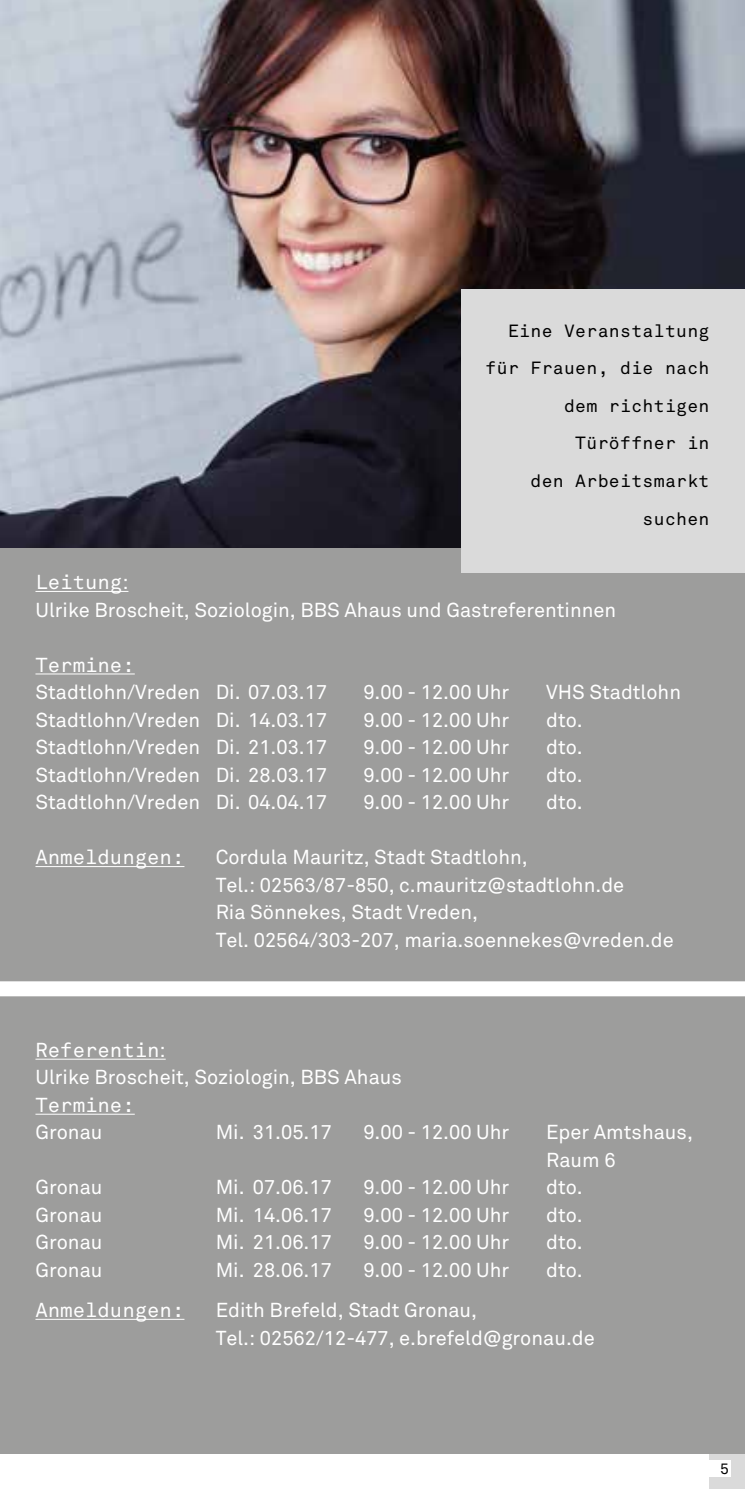
<style>
.page{position:relative;width:745px;height:1489px;background:#fff}
.page>*{position:absolute;margin:0;border:0;box-sizing:border-box;transform-origin:0 0}
.t1{font:20px/27.5px "Akkurat";color:#fff}
.t2{font:20px "Akkurat Mono";color:#fff}
.t3{font:17.5px/37.5px "Akkurat Mono";letter-spacing:.02em;color:#000;text-align:right}
.t4{font:15px "Akkurat Mono";color:#000}
.s1{font-family:"Akkurat"}
</style>
<div class="page">
<div style="left:709px;top:1453px;width:35px;height:35px;background:#dadada"></div>
<div style="left:704px;top:1460px;width:26px;height:16px;background:#fff"></div>
<img style="left:0;top:0;width:744px;height:548px">
<div style="left:0;top:548px;width:744px;height:905px;background:#9d9d9c"></div>
<hr style="left:35px;top:591px;width:93px;height:1px;background:#fff">
<hr style="left:35px;top:673px;width:100px;height:1px;background:#fff">
<hr style="left:35px;top:866px;width:149px;height:1px;background:#fff">
<hr style="left:35px;top:1058px;width:131px;height:1px;background:#fff">
<hr style="left:35px;top:1113px;width:100px;height:1px;background:#fff">
<hr style="left:35px;top:1318px;width:149px;height:1px;background:#fff">
<div style="left:0;top:981px;width:744px;height:15px;background:#fff"></div>
<div style="left:461px;top:289px;width:283px;height:284px;background:#dadada"></div>
<p class="t3" style="left:485px;top:312px;width:225px">Eine Veranstaltung für Frauen, die nach dem richtigen<br>Türöffner in<br>den Arbeitsmarkt suchen</p>
<p class="t2" style="left:35px;top:570px;width:94px">Leitung<span class="s1">:</span></p>
<p class="t1" style="left:35px;top:596px;width:582px">Ulrike Broscheit, Soziologin, BBS Ahaus und Gastreferentinnen</p>
<p class="t2" style="left:35px;top:652px;width:101px">Termine:</p>
<p class="t1" style="left:35px;top:679px;width:293px">Stadtlohn/Vreden Di. 07.03.17</p>
<p class="t1" style="left:363px;top:679px;width:147px">9.00 - 12.00 Uhr</p>
<p class="t1" style="left:545px;top:679px;width:136px">VHS Stadtlohn</p>
<p class="t1" style="left:35px;top:706px;width:293px">Stadtlohn/Vreden Di. 14.03.17</p>
<p class="t1" style="left:363px;top:706px;width:147px">9.00 - 12.00 Uhr</p>
<p class="t1" style="left:545px;top:706px;width:38px">dto.</p>
<p class="t1" style="left:35px;top:734px;width:293px">Stadtlohn/Vreden Di. 21.03.17</p>
<p class="t1" style="left:363px;top:734px;width:147px">9.00 - 12.00 Uhr</p>
<p class="t1" style="left:545px;top:734px;width:38px">dto.</p>
<p class="t1" style="left:35px;top:761px;width:293px">Stadtlohn/Vreden Di. 28.03.17</p>
<p class="t1" style="left:363px;top:761px;width:147px">9.00 - 12.00 Uhr</p>
<p class="t1" style="left:545px;top:761px;width:38px">dto.</p>
<p class="t1" style="left:35px;top:789px;width:293px">Stadtlohn/Vreden Di. 04.04.17</p>
<p class="t1" style="left:363px;top:789px;width:147px">9.00 - 12.00 Uhr</p>
<p class="t1" style="left:545px;top:789px;width:38px">dto.</p>
<p class="t2" style="left:35px;top:845px;width:150px">Anmeldungen:</p>
<p class="t1" style="left:215px;top:844px;width:459px">Cordula Mauritz, Stadt Stadtlohn,<br>Tel.: 02563/87-850, c.mauritz@stadtlohn.de<br>Ria Sönnekes, Stadt Vreden,<br>Tel. 02564/303-207, maria.soennekes@vreden.de</p>
<p class="t2" style="left:35px;top:1037px;width:132px">Referentin<span class="s1">:</span></p>
<p class="t1" style="left:35px;top:1064px;width:368px">Ulrike Broscheit, Soziologin, BBS Ahaus</p>
<p class="t2" style="left:35px;top:1092px;width:101px">Termine:</p>
<p class="t1" style="left:35px;top:1119px;width:68px">Gronau</p>
<p class="t1" style="left:215px;top:1119px;width:118px">Mi. 31.05.17</p>
<p class="t1" style="left:363px;top:1119px;width:147px">9.00 - 12.00 Uhr</p>
<p class="t1" style="left:545px;top:1119px;width:148px">Eper Amtshaus,<br>Raum 6</p>
<p class="t1" style="left:35px;top:1174px;width:68px">Gronau</p>
<p class="t1" style="left:215px;top:1174px;width:118px">Mi. 07.06.17</p>
<p class="t1" style="left:363px;top:1174px;width:147px">9.00 - 12.00 Uhr</p>
<p class="t1" style="left:545px;top:1174px;width:38px">dto.</p>
<p class="t1" style="left:35px;top:1201px;width:68px">Gronau</p>
<p class="t1" style="left:215px;top:1201px;width:118px">Mi. 14.06.17</p>
<p class="t1" style="left:363px;top:1201px;width:147px">9.00 - 12.00 Uhr</p>
<p class="t1" style="left:545px;top:1201px;width:38px">dto.</p>
<p class="t1" style="left:35px;top:1229px;width:68px">Gronau</p>
<p class="t1" style="left:215px;top:1229px;width:118px">Mi. 21.06.17</p>
<p class="t1" style="left:363px;top:1229px;width:147px">9.00 - 12.00 Uhr</p>
<p class="t1" style="left:545px;top:1229px;width:38px">dto.</p>
<p class="t1" style="left:35px;top:1256px;width:68px">Gronau</p>
<p class="t1" style="left:215px;top:1256px;width:118px">Mi. 28.06.17</p>
<p class="t1" style="left:363px;top:1256px;width:147px">9.00 - 12.00 Uhr</p>
<p class="t1" style="left:545px;top:1256px;width:38px">dto.</p>
<p class="t2" style="left:35px;top:1297px;width:150px">Anmeldungen:</p>
<p class="t1" style="left:215px;top:1296px;width:380px">Edith Brefeld, Stadt Gronau,<br>Tel.: 02562/12-477, e.brefeld@gronau.de</p>
<p class="t4" style="left:719px;top:1459px;width:11px">5</p>
</div>
